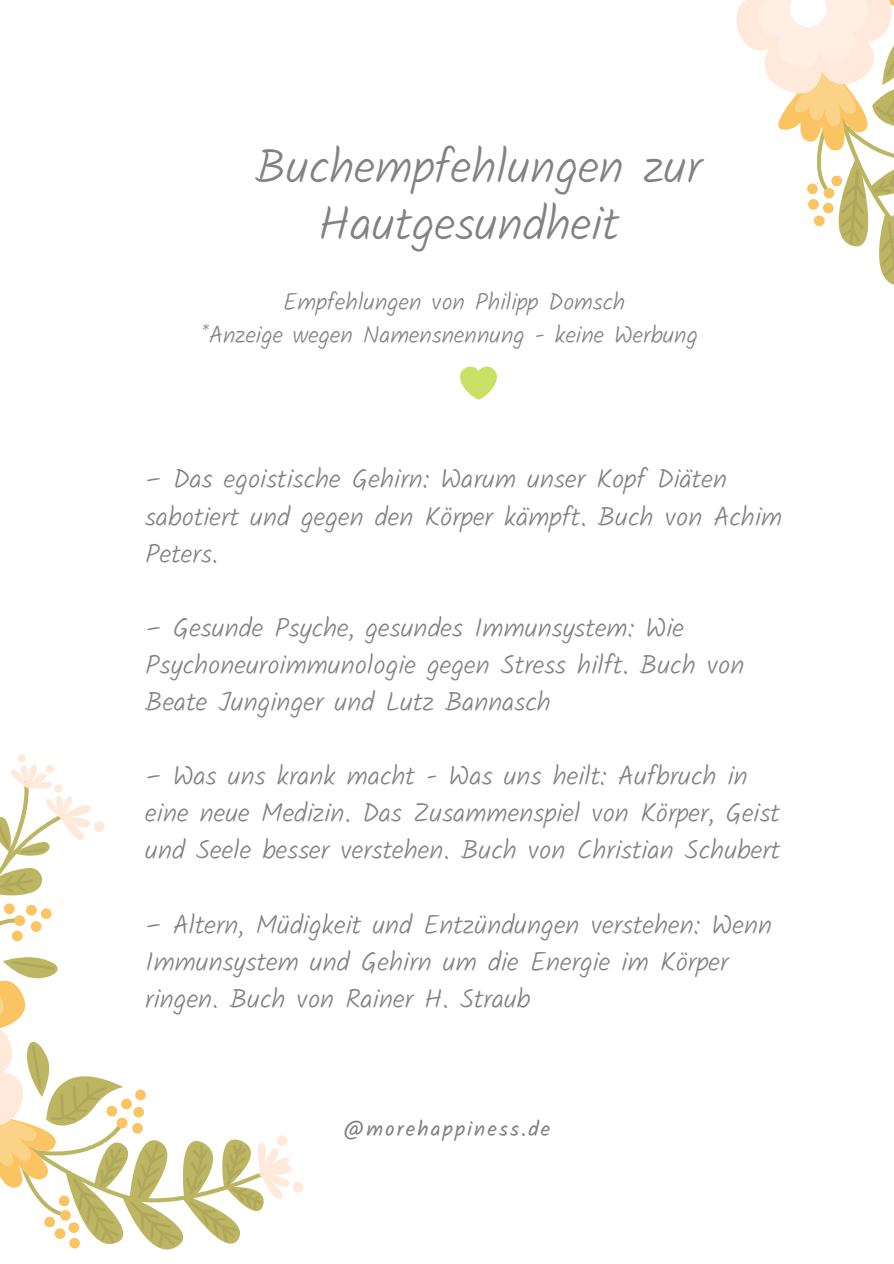
<style>
.page{position:relative;width:894px;height:1264px;background:#fff}
.page>*{position:absolute;margin:0;border:0;box-sizing:border-box;transform-origin:0 0}
.t1{font:300 48px/56.4px "Kalam";color:#828282;text-align:center}
.t2{font:300 27px/37px "Kalam";color:#828282}
.t3{font:300 24px/32.5px "Kalam";color:#828282;text-align:center}
.t4{font:21px "Kalam";letter-spacing:.1em;color:#828282}
</style>
<div class="page">
<svg style="left:736px;top:0;width:157px;height:285px"></svg>
<svg style="left:0;top:754px;width:304px;height:496px"></svg>
<svg style="left:460px;top:366px;width:37px;height:34px"></svg>
<h1 class="t1" style="left:255px;top:139px;width:448px">Buchempfehlungen zur<br>Hautgesundheit</h1>
<p class="t3" style="left:200px;top:285px;width:499px">Empfehlungen von Philipp Domsch<br>*Anzeige wegen Namensnennung - keine Werbung</p>
<p class="t2" style="left:145px;top:460px;width:638px">– Das egoistische Gehirn: Warum unser Kopf Diäten sabotiert und gegen den Körper kämpft. Buch von Achim<br>Peters.</p>
<p class="t2" style="left:145px;top:609px;width:600px">– Gesunde Psyche, gesundes Immunsystem: Wie<br>Psychoneuroimmunologie gegen Stress hilft. Buch von<br>Beate Junginger und Lutz Bannasch</p>
<p class="t2" style="left:145px;top:757px;width:636px">– Was uns krank macht - Was uns heilt: Aufbruch in eine neue Medizin. Das Zusammenspiel von Körper, Geist und Seele besser verstehen. Buch von Christian Schubert</p>
<p class="t2" style="left:145px;top:905px;width:628px">– Altern, Müdigkeit und Entzündungen verstehen: Wenn<br>Immunsystem und Gehirn um die Energie im Körper ringen. Buch von Rainer H. Straub</p>
<p class="t4" style="left:344px;top:1116px;width:208px">@morehappiness.de</p>
</div>
